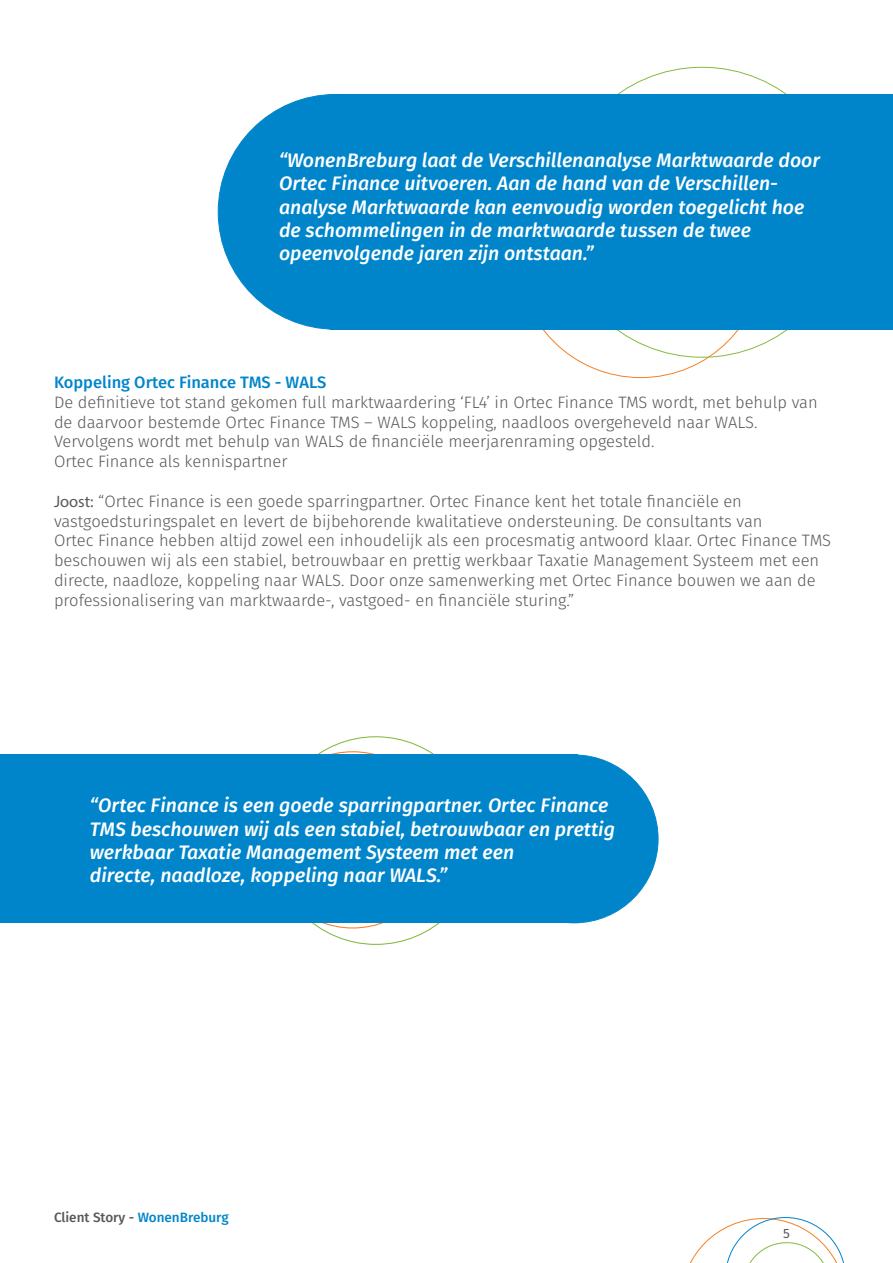
<style>
.page{position:relative;width:893px;height:1263px;background:#fff}
.page>*{position:absolute;margin:0;border:0;box-sizing:border-box;transform-origin:0 0}
.t1{font:italic 500 19.5px/23.4px "Fira Sans";color:#fff}
.t2{font:300 16.5px/19.8px "Fira Sans";color:#57585a}
.t3{font:500 16.5px "Fira Sans";color:#0085cb}
.t4{font:500 13.5px "Fira Sans";color:#57585a}
.t5{font:13.5px "Fira Sans";color:#57585a}
.s1{font-family:"Myriad Pro";font-weight:400}
.s2{color:#0085cb}
</style>
<div class="page">
<svg style="left:690px;top:1217px;width:154px;height:46px"></svg>
<div style="left:330px;top:94px;width:563px;height:235px;background:#0085cb"></div>
<div style="left:218px;top:94px;width:235px;height:235px;background:#0085cb;border-radius:50%"></div>
<div style="left:0;top:755px;width:578px;height:168px;background:#0085cb"></div>
<div style="left:490px;top:755px;width:168px;height:168px;background:#0085cb;border-radius:50%"></div>
<p class="t1" style="left:279px;top:147px;width:542px">“WonenBreburg laat de Verschillenanalyse Marktwaarde door<br>Ortec Finance uitvoeren. Aan de hand van de Verschillen-</p>
<p class="t1" style="left:279px;top:194px;width:527px">analyse Marktwaarde kan eenvoudig worden toegelicht hoe de schommelingen in de marktwaarde tussen de twee</p>
<p class="t1" style="left:279px;top:241px;width:316px">opeenvolgende jaren zijn ontstaan.”</p>
<p class="t3" style="left:54px;top:369px;width:274px">Koppeling Ortec Finance TMS - WALS</p>
<p class="t2" style="left:54px;top:392px;width:765px">De definitieve tot stand gekomen full marktwaardering ‘FL4’ in Ortec Finance TMS wordt, met behulp van de daarvoor bestemde Ortec Finance TMS – WALS koppeling, naadloos overgeheveld naar WALS.</p>
<p class="t2" style="left:54px;top:432px;width:602px">Vervolgens wordt met behulp van WALS de financiële meerjarenraming opgesteld.</p>
<p class="t2" style="left:54px;top:451px;width:235px">Ortec Finance als kennispartner</p>
<p class="t2" style="left:54px;top:491px;width:689px"><span class="s1">Joost:</span> “Ortec Finance is een goede sparringpartner. Ortec Finance kent het totale financiële en</p>
<p class="t2" style="left:54px;top:511px;width:710px">vastgoedsturingspalet en levert de bijbehorende kwalitatieve ondersteuning. De consultants van</p>
<p class="t2" style="left:54px;top:531px;width:778px">Ortec Finance hebben altijd zowel een inhoudelijk als een procesmatig antwoord klaar. Ortec Finance TMS beschouwen wij als een stabiel, betrouwbaar en prettig werkbaar Taxatie Management Systeem met een directe, naadloze, koppeling naar WALS. Door onze samenwerking met Ortec Finance bouwen we aan de professionalisering van marktwaarde-, vastgoed- en financiële sturing.”</p>
<p class="t1" style="left:90px;top:793px;width:527px">“Ortec Finance is een goede sparringpartner. Ortec Finance<br>TMS beschouwen wij als een stabiel, betrouwbaar en prettig werkbaar Taxatie Management Systeem met een</p>
<p class="t1" style="left:90px;top:863px;width:359px">directe, naadloze, koppeling naar WALS.”</p>
<p class="t4" style="left:54px;top:1206px;width:176px">Client Story - <span class="s2">WonenBreburg</span></p>
<p class="t5" style="left:783px;top:1223px;width:8px">5</p>
</div>
